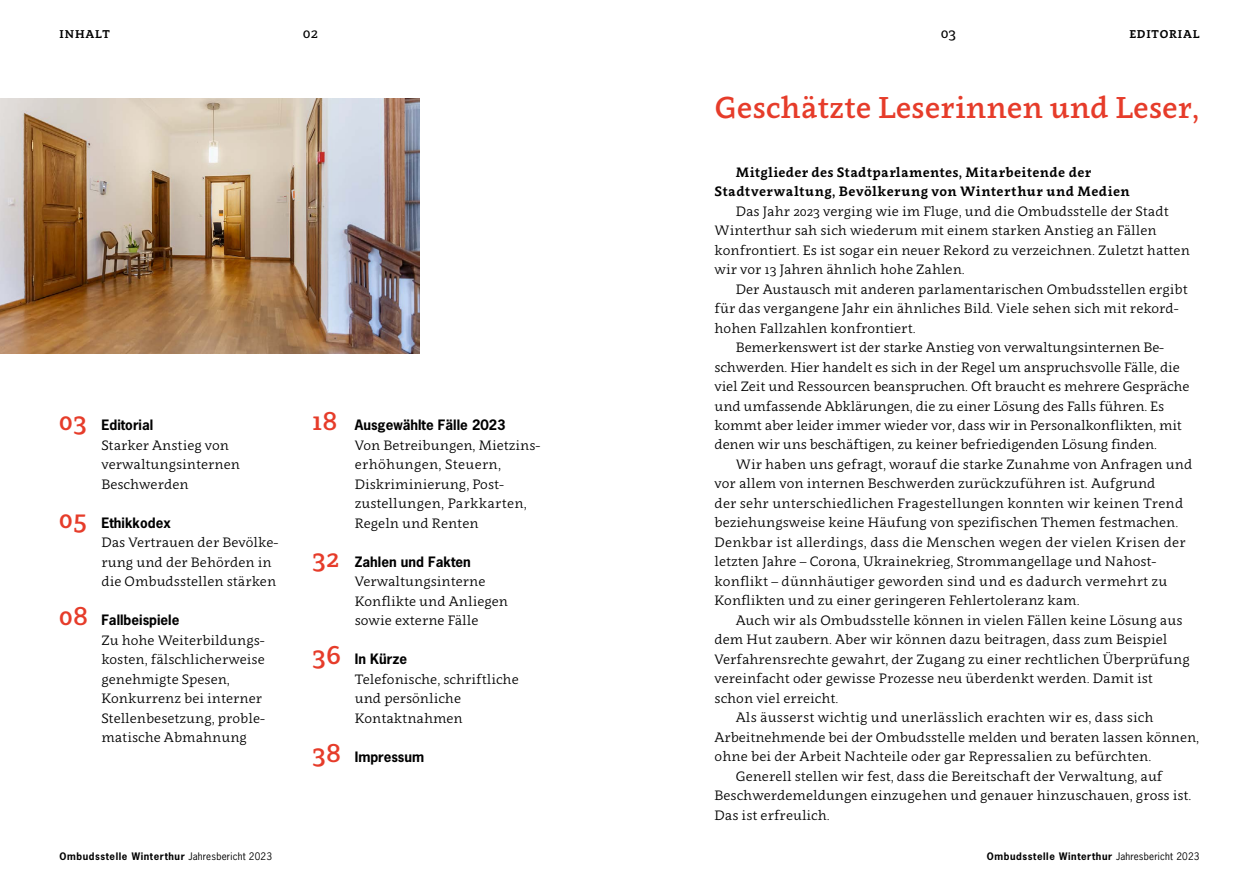
<style>
.page{position:relative;width:1259px;height:893px;background:#fff}
.page>*{position:absolute;margin:0;border:0;box-sizing:border-box;transform-origin:0 0}
.t1{font:500 30px "Clavo";color:#e63c2a}
.t2{font:15px "Clavo";color:#000}
.t3{font:13.5px/19.5px "Clavo";color:#000}
.t4{font:700 13.5px "News Gothic Std";color:#000}
.t5{font:700 13.5px/19.5px "Clavo";letter-spacing:.03em;color:#000}
.t6{font:700 11.25px "Clavo";letter-spacing:.07em;color:#000}
.t7{font:700 9.75px "News Gothic Std";letter-spacing:.06em;color:#000}
.s1{font-family:"Clavo";font-weight:500;font-size:27px;color:#e63c2a}
.s2{font-weight:400}
</style>
<div class="page">
<img style="left:0;top:99px;width:420px;height:255px">
<p class="t6" style="left:60px;top:26px;width:52px">INHALT</p>
<p class="t2" style="left:303px;top:23px;width:17px">02</p>
<p class="t2" style="left:940px;top:23px;width:17px">03</p>
<p class="t6" style="left:1129px;top:26px;width:72px">EDITORIAL</p>
<p class="t4" style="left:59px;top:416px;width:96px"><span class="s1">03</span> Editorial</p>
<p class="t3" style="left:101px;top:435px;width:140px">Starker Anstieg von verwaltungsinternen<br>Beschwerden</p>
<p class="t4" style="left:59px;top:513px;width:113px"><span class="s1">05</span> Ethikkodex</p>
<p class="t3" style="left:101px;top:532px;width:178px">Das Vertrauen der Bevölke&shy;rung und der Behörden in die Ombudsstellen stärken</p>
<p class="t4" style="left:59px;top:611px;width:122px"><span class="s1">08</span> Fallbeispiele</p>
<p class="t3" style="left:101px;top:630px;width:165px">Zu hohe Weiterbildungs&shy;kosten, fälschlicherweise genehmigte Spesen,<br>Konkurrenz bei interner<br>Stellenbesetzung, proble&shy;matische Abmahnung</p>
<p class="t4" style="left:312px;top:416px;width:195px"><span class="s1">18</span> Ausgewählte Fälle 2023</p>
<p class="t3" style="left:355px;top:435px;width:187px">Von Betreibungen, Mietzins&shy;erhöhungen, Steuern,<br>Diskriminierung, Post&shy;zustellungen, Parkkarten,<br>Regeln und Renten</p>
<p class="t4" style="left:312px;top:552px;width:160px"><span class="s1">32</span> Zahlen und Fakten</p>
<p class="t3" style="left:355px;top:571px;width:155px">Verwaltungsinterne<br>Konflikte und Anliegen sowie externe Fälle</p>
<p class="t4" style="left:312px;top:650px;width:96px"><span class="s1">36</span> In Kürze</p>
<p class="t3" style="left:355px;top:669px;width:165px">Telefonische, schriftliche und persönliche<br>Kontaktnahmen</p>
<p class="t4" style="left:312px;top:747px;width:113px"><span class="s1">38</span> Impressum</p>
<h1 class="t1" style="left:715px;top:86px;width:486px">Geschätzte Leserinnen und Leser,</h1>
<p class="t5" style="left:714px;top:162px;width:417px;text-indent:21px">Mitglieder des Stadtparlamentes, Mitarbeitende der<br>Stadtverwaltung, Bevölkerung von Winterthur und Medien</p>
<p class="t3" style="left:714px;top:201px;width:477px;text-indent:21px">Das Jahr 2023 verging wie im Fluge, und die Ombudsstelle der Stadt Winterthur sah sich wiederum mit einem starken Anstieg an Fällen konfrontiert. Es ist sogar ein neuer Rekord zu verzeichnen. Zuletzt hatten wir vor 13 Jahren ähnlich hohe Zahlen.</p>
<p class="t3" style="left:736px;top:279px;width:453px">Der Austausch mit anderen parlamentarischen Ombudsstellen ergibt</p>
<p class="t3" style="left:714px;top:298px;width:466px">für das vergangene Jahr ein ähnliches Bild. Viele sehen sich mit rekord-</p>
<p class="t3" style="left:714px;top:318px;width:203px">hohen Fallzahlen konfrontiert.</p>
<p class="t3" style="left:736px;top:337px;width:430px">Bemerkenswert ist der starke Anstieg von verwaltungsinternen Be-</p>
<p class="t3" style="left:714px;top:357px;width:467px">schwerden. Hier handelt es sich in der Regel um anspruchsvolle Fälle, die</p>
<p class="t3" style="left:714px;top:376px;width:476px">viel Zeit und Ressourcen beanspruchen. Oft braucht es mehrere Gespräche</p>
<p class="t3" style="left:714px;top:396px;width:451px">und umfassende Abklärungen, die zu einer Lösung des Falls führen. Es</p>
<p class="t3" style="left:714px;top:415px;width:469px">kommt aber leider immer wieder vor, dass wir in Personalkonflikten, mit</p>
<p class="t3" style="left:714px;top:434px;width:444px">denen wir uns beschäftigen, zu keiner befriedigenden Lösung finden.</p>
<p class="t3" style="left:736px;top:454px;width:458px">Wir haben uns gefragt, worauf die starke Zunahme von Anfragen und</p>
<p class="t3" style="left:714px;top:473px;width:442px">vor allem von internen Beschwerden zurückzuführen ist. Aufgrund</p>
<p class="t3" style="left:714px;top:493px;width:470px">der sehr unterschiedlichen Fragestellungen konnten wir keinen Trend</p>
<p class="t3" style="left:714px;top:512px;width:465px">beziehungsweise keine Häufung von spezifischen Themen festmachen.</p>
<p class="t3" style="left:714px;top:532px;width:473px">Denkbar ist allerdings, dass die Menschen wegen der vielen Krisen der</p>
<p class="t3" style="left:714px;top:551px;width:443px">letzten Jahre – Corona, Ukrainekrieg, Strommangellage und Nahost-</p>
<p class="t3" style="left:714px;top:571px;width:454px">konflikt – dünnhäutiger geworden sind und es dadurch vermehrt zu</p>
<p class="t3" style="left:714px;top:590px;width:367px">Konflikten und zu einer geringeren Fehlertoleranz kam.</p>
<p class="t3" style="left:736px;top:610px;width:448px">Auch wir als Ombudsstelle können in vielen Fällen keine Lösung aus</p>
<p class="t3" style="left:714px;top:629px;width:454px">dem Hut zaubern. Aber wir können dazu beitragen, dass zum Beispiel</p>
<p class="t3" style="left:714px;top:649px;width:477px">Verfahrensrechte gewahrt, der Zugang zu einer rechtlichen Überprüfung</p>
<p class="t3" style="left:714px;top:668px;width:440px">vereinfacht oder gewisse Prozesse neu überdenkt werden. Damit ist</p>
<p class="t3" style="left:714px;top:688px;width:125px">schon viel erreicht.</p>
<p class="t3" style="left:736px;top:707px;width:419px">Als äusserst wichtig und unerlässlich erachten wir es, dass sich</p>
<p class="t3" style="left:714px;top:727px;width:486px">Arbeitnehmende bei der Ombudsstelle melden und beraten lassen können,</p>
<p class="t3" style="left:714px;top:746px;width:438px">ohne bei der Arbeit Nachteile oder gar Repressalien zu befürchten.</p>
<p class="t3" style="left:736px;top:766px;width:428px">Generell stellen wir fest, dass die Bereitschaft der Verwaltung, auf</p>
<p class="t3" style="left:714px;top:785px;width:478px">Beschwerdemeldungen einzugehen und genauer hinzuschauen, gross ist.</p>
<p class="t3" style="left:714px;top:805px;width:117px">Das ist erfreulich.</p>
<p class="t7" style="left:60px;top:849px;width:214px">Ombudsstelle Winterthur <span class="s2">Jahresbericht 2023</span></p>
<p class="t7" style="left:987px;top:850px;width:214px">Ombudsstelle Winterthur <span class="s2">Jahresbericht 2023</span></p>
</div>
